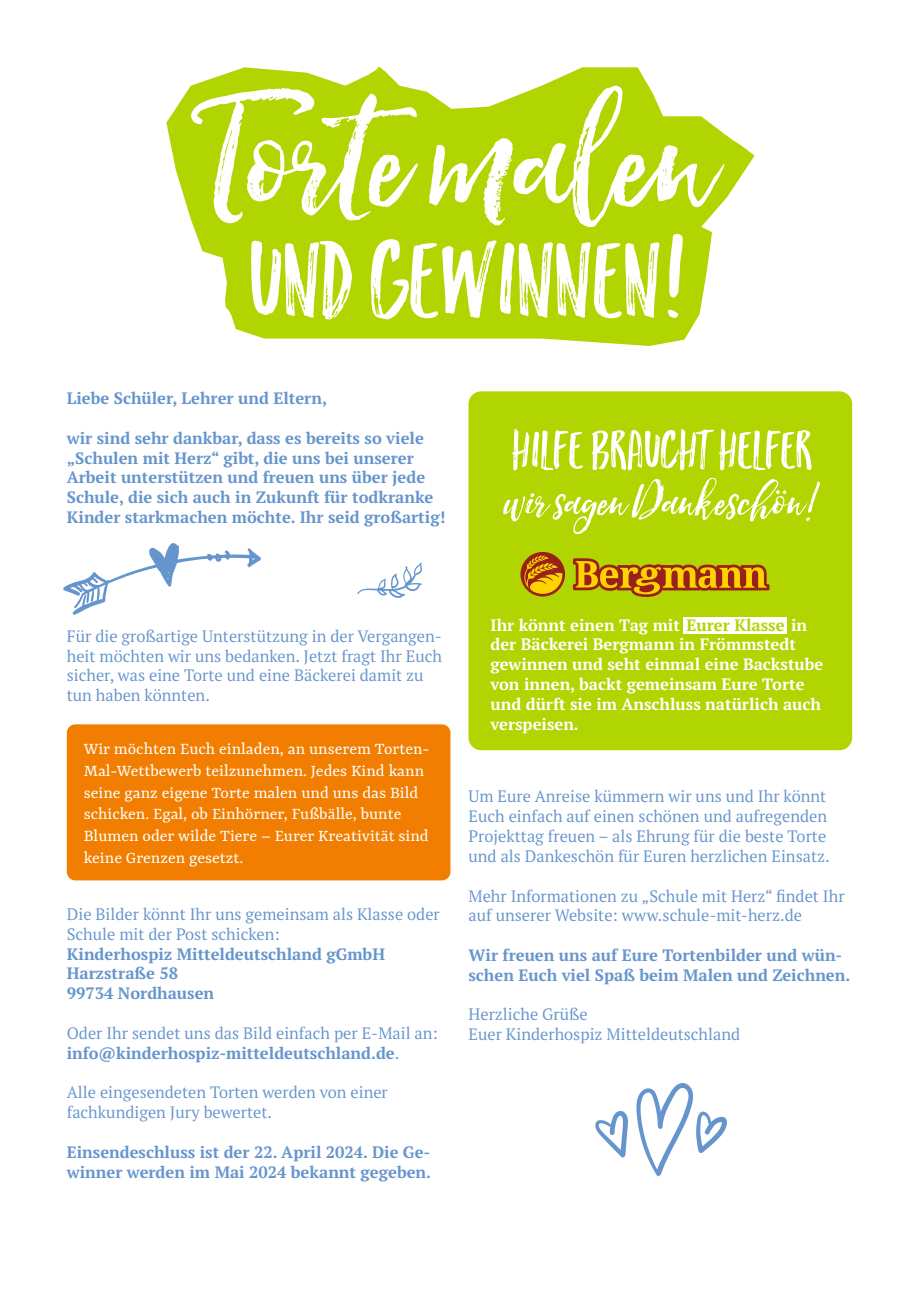
<style>
.page{position:relative;width:919px;height:1289px;background:#fff}
.page>*{position:absolute;margin:0;border:0;box-sizing:border-box;transform-origin:0 0}
.t1{font:18px/21.6px "Yrsa";color:#fff}
.t2{font:16.5px/19.8px "PT Serif Pro";color:#6695cd}
.t3{font:700 16.5px/19.8px "PT Serif Pro";color:#6695cd}
.t4{font:700 16.5px/19.8px "PT Serif Pro";color:#fff}
.s1{font-weight:700}
.s2{color:#b0d500}
</style>
<div class="page">
<div style="left:468px;top:391px;width:384px;height:359px;background:#b0d500;border-radius:13px"></div>
<div style="left:67px;top:724px;width:383px;height:156px;background:#f17e00;border-radius:9px"></div>
<svg style="left:502px;top:428px;width:318px;height:169px"></svg>
<div style="left:683px;top:616px;width:104px;height:17px;background:#fff"></div>
<svg style="left:63px;top:543px;width:359px;height:71px"></svg>
<svg style="left:166px;top:66px;width:588px;height:280px"></svg>
<svg style="left:251px;top:234px;width:431px;height:85px"></svg>
<svg style="left:191px;top:86px;width:533px;height:141px;fill:#b0d500"></svg>
<svg style="left:595px;top:1083px;width:132px;height:93px"></svg>
<p class="t3" style="left:67px;top:388px;width:262px">Liebe Schüler, Lehrer und Eltern,</p>
<p class="t3" style="left:67px;top:427px;width:380px">wir sind sehr dankbar, dass es bereits so viele „Schulen mit Herz“ gibt, die uns bei unserer Arbeit unterstützen und freuen uns über jede Schule, die sich auch in Zukunft für todkranke Kinder starkmachen möchte. Ihr seid großartig!</p>
<p class="t2" style="left:67px;top:625px;width:376px">Für die großartige Unterstützung in der Vergangen&shy;heit möchten wir uns bedanken. Jetzt fragt Ihr Euch sicher, was eine Torte und eine Bäckerei damit zu tun haben könnten.</p>
<p class="t1" style="left:84px;top:739px;width:347px">Wir möchten Euch einladen, an unserem Torten-Mal-Wettbewerb teilzunehmen. Jedes Kind kann seine ganz eigene Torte malen und uns das Bild schicken. Egal, ob Einhörner, Fußbälle, bunte Blumen oder wilde Tiere – Eurer Kreativität sind keine Grenzen gesetzt.</p>
<p class="t2" style="left:67px;top:904px;width:374px">Die Bilder könnt Ihr uns gemeinsam als Klasse oder<br>Schule mit der Post schicken:</p>
<p class="t3" style="left:67px;top:943px;width:320px">Kinderhospiz Mitteldeutschland gGmbH<br>Harzstraße 58<br>99734 Nordhausen</p>
<p class="t2" style="left:67px;top:1022px;width:372px">Oder Ihr sendet uns das Bild einfach per E-Mail an: <span class="s1">info@kinderhospiz-mitteldeutschland.de</span>.</p>
<p class="t2" style="left:67px;top:1082px;width:322px">Alle eingesendeten Torten werden von einer fachkundigen Jury bewertet.</p>
<p class="t3" style="left:67px;top:1141px;width:366px">Einsendeschluss ist der 22. April 2024. Die Ge&shy;winner werden im Mai 2024 bekannt gegeben.</p>
<p class="t4" style="left:490px;top:614px;width:334px">Ihr könnt einen Tag mit <span class="s2">Eurer Klasse</span> in der Bäckerei Bergmann in Frömmstedt gewinnen und seht einmal eine Backstube von innen, backt gemeinsam Eure Torte und dürft sie im Anschluss natürlich auch verspeisen.</p>
<p class="t2" style="left:468px;top:786px;width:362px">Um Eure Anreise kümmern wir uns und Ihr könnt Euch einfach auf einen schönen und aufregenden Projekttag freuen – als Ehrung für die beste Torte und als Dankeschön für Euren herzlichen Einsatz.</p>
<p class="t2" style="left:468px;top:885px;width:377px">Mehr Informationen zu „Schule mit Herz“ findet Ihr auf unserer Website: www.schule-mit-herz.de</p>
<p class="t3" style="left:468px;top:944px;width:383px">Wir freuen uns auf Eure Tortenbilder und wün&shy;schen Euch viel Spaß beim Malen und Zeichnen.</p>
<p class="t2" style="left:468px;top:1004px;width:273px">Herzliche Grüße<br>Euer Kinderhospiz Mitteldeutschland</p>
</div>
